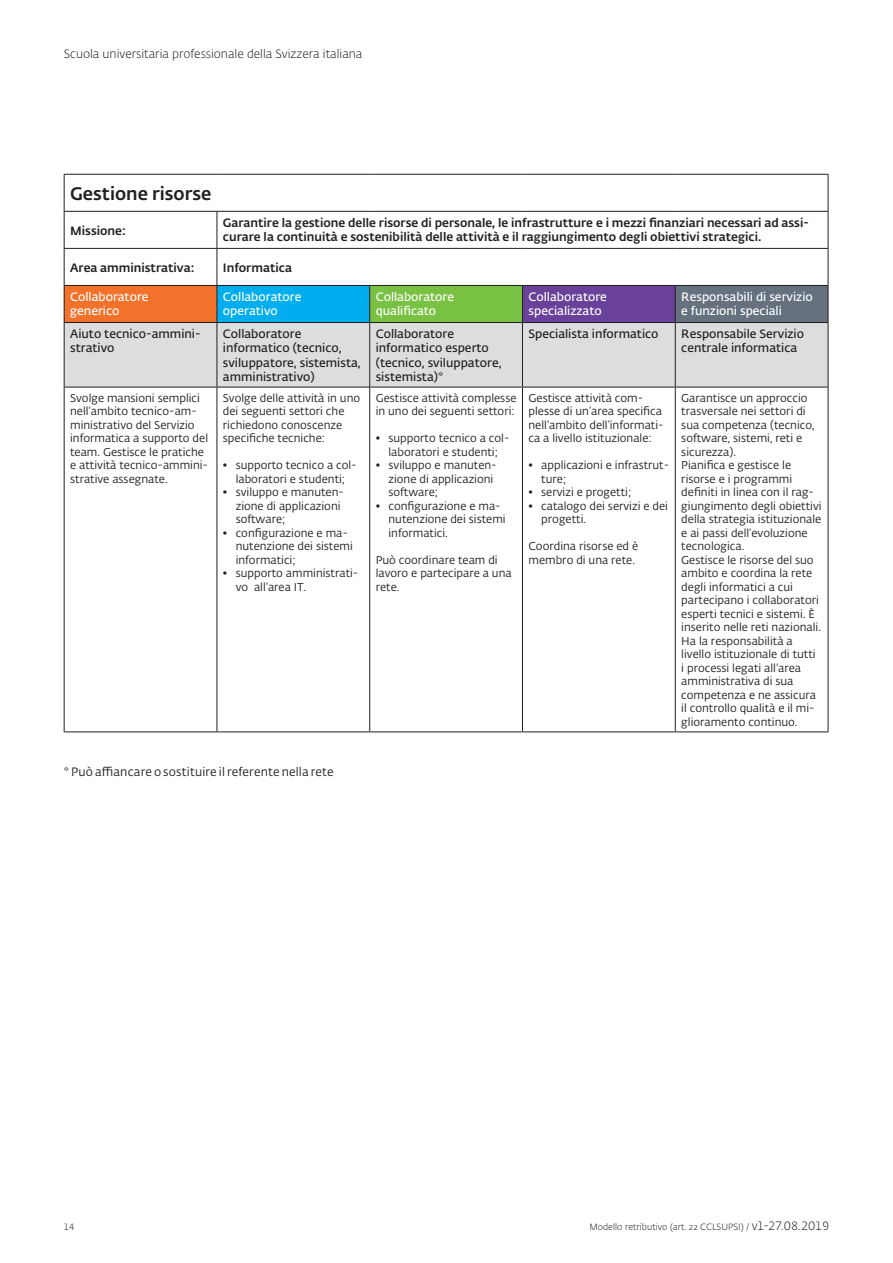
<style>
.page{position:relative;width:893px;height:1263px;background:#fff}
.page>*{position:absolute;margin:0;border:0;box-sizing:border-box;transform-origin:0 0}
.t1{font:500 18px "SUPSI Fedra Sans";color:#231f20}
.t2{font:600 12px/14.4px "SUPSI Fedra Sans";color:#231f20}
.t3{font:500 12px/14.4px "SUPSI Fedra Sans";color:#231f20}
.t4{font:600 12px/14.4px "SUPSI Fedra Sans";color:#fff}
.t5{font:300 12px "SUPSI Fedra Sans";color:#231f20}
.t6{font:12px "SUPSI Fedra Sans";letter-spacing:.015em;color:#231f20}
.t7{font:11.25px/13.5px "SUPSI Fedra Sans";color:#231f20}
.t8{font:300 9px "SUPSI Fedra Sans";color:#231f20}
.s1{font-size:12px}
</style>
<div class="page">
<div style="left:64px;top:285px;width:153px;height:37px;background:#f3722b"></div>
<div style="left:217px;top:285px;width:153px;height:37px;background:#00aeef"></div>
<div style="left:370px;top:285px;width:152px;height:37px;background:#79c142"></div>
<div style="left:522px;top:285px;width:153px;height:37px;background:#69419a"></div>
<div style="left:675px;top:285px;width:153px;height:37px;background:#65717f"></div>
<div style="left:65px;top:323px;width:763px;height:64px;background:#dcdddf"></div>
<hr style="left:64px;top:174px;width:153px;height:1px;background:#231f20">
<hr style="left:64px;top:175px;width:1px;height:36px;background:#231f20">
<hr style="left:217px;top:174px;width:153px;height:1px;background:#231f20">
<hr style="left:370px;top:174px;width:152px;height:1px;background:#231f20">
<hr style="left:522px;top:174px;width:153px;height:1px;background:#231f20">
<hr style="left:675px;top:174px;width:153px;height:1px;background:#231f20">
<hr style="left:828px;top:175px;width:1px;height:36px;background:#231f20">
<hr style="left:64px;top:211px;width:153px;height:1px;background:#231f20">
<hr style="left:64px;top:212px;width:1px;height:36px;background:#231f20">
<hr style="left:217px;top:211px;width:153px;height:1px;background:#231f20">
<hr style="left:217px;top:212px;width:1px;height:36px;background:#231f20">
<hr style="left:370px;top:211px;width:152px;height:1px;background:#231f20">
<hr style="left:522px;top:211px;width:153px;height:1px;background:#231f20">
<hr style="left:675px;top:211px;width:153px;height:1px;background:#231f20">
<hr style="left:828px;top:212px;width:1px;height:36px;background:#231f20">
<hr style="left:64px;top:248px;width:153px;height:1px;background:#231f20">
<hr style="left:64px;top:249px;width:1px;height:36px;background:#231f20">
<hr style="left:217px;top:248px;width:153px;height:1px;background:#231f20">
<hr style="left:217px;top:249px;width:1px;height:36px;background:#231f20">
<hr style="left:370px;top:248px;width:152px;height:1px;background:#231f20">
<hr style="left:522px;top:248px;width:153px;height:1px;background:#231f20">
<hr style="left:675px;top:248px;width:153px;height:1px;background:#231f20">
<hr style="left:828px;top:249px;width:1px;height:36px;background:#231f20">
<hr style="left:64px;top:285px;width:153px;height:1px;background:#231f20">
<hr style="left:64px;top:286px;width:1px;height:36px;background:#231f20">
<hr style="left:217px;top:285px;width:153px;height:1px;background:#231f20">
<hr style="left:217px;top:286px;width:1px;height:36px;background:#231f20">
<hr style="left:370px;top:285px;width:152px;height:1px;background:#231f20">
<hr style="left:369px;top:286px;width:1px;height:36px;background:#231f20">
<hr style="left:522px;top:285px;width:153px;height:1px;background:#231f20">
<hr style="left:522px;top:286px;width:1px;height:36px;background:#231f20">
<hr style="left:675px;top:285px;width:153px;height:1px;background:#231f20">
<hr style="left:675px;top:286px;width:1px;height:36px;background:#231f20">
<hr style="left:828px;top:286px;width:1px;height:36px;background:#231f20">
<hr style="left:64px;top:322px;width:153px;height:1px;background:#231f20">
<hr style="left:64px;top:323px;width:1px;height:64px;background:#231f20">
<hr style="left:217px;top:322px;width:153px;height:1px;background:#231f20">
<hr style="left:217px;top:323px;width:1px;height:64px;background:#231f20">
<hr style="left:370px;top:322px;width:152px;height:1px;background:#231f20">
<hr style="left:369px;top:323px;width:1px;height:64px;background:#231f20">
<hr style="left:522px;top:322px;width:153px;height:1px;background:#231f20">
<hr style="left:522px;top:323px;width:1px;height:64px;background:#231f20">
<hr style="left:675px;top:322px;width:153px;height:1px;background:#231f20">
<hr style="left:675px;top:323px;width:1px;height:64px;background:#231f20">
<hr style="left:828px;top:323px;width:1px;height:64px;background:#231f20">
<hr style="left:64px;top:387px;width:153px;height:1px;background:#231f20">
<hr style="left:64px;top:387px;width:1px;height:344px;background:#231f20">
<hr style="left:217px;top:387px;width:153px;height:1px;background:#231f20">
<hr style="left:217px;top:387px;width:1px;height:344px;background:#231f20">
<hr style="left:370px;top:387px;width:152px;height:1px;background:#231f20">
<hr style="left:369px;top:387px;width:1px;height:344px;background:#231f20">
<hr style="left:522px;top:387px;width:153px;height:1px;background:#231f20">
<hr style="left:522px;top:387px;width:1px;height:344px;background:#231f20">
<hr style="left:675px;top:387px;width:153px;height:1px;background:#231f20">
<hr style="left:675px;top:387px;width:1px;height:344px;background:#231f20">
<hr style="left:828px;top:387px;width:1px;height:344px;background:#231f20">
<hr style="left:64px;top:731px;width:153px;height:1px;background:#231f20">
<hr style="left:217px;top:731px;width:153px;height:1px;background:#231f20">
<hr style="left:370px;top:731px;width:152px;height:1px;background:#231f20">
<hr style="left:522px;top:731px;width:153px;height:1px;background:#231f20">
<hr style="left:675px;top:731px;width:153px;height:1px;background:#231f20">
<p class="t5" style="left:64px;top:46px;width:300px">Scuola universitaria professionale della Svizzera italiana</p>
<h1 class="t1" style="left:70px;top:180px;width:143px">Gestione risorse</h1>
<p class="t3" style="left:70px;top:222px;width:57px">Missione:</p>
<p class="t3" style="left:223px;top:214px;width:587px">Garantire la gestione delle risorse di personale, le infrastrutture e i mezzi finanziari necessari ad assi&shy;curare la continuità e sostenibilità delle attività e il raggiungimento degli obiettivi strategici.</p>
<p class="t3" style="left:70px;top:259px;width:126px">Area amministrativa:</p>
<p class="t3" style="left:223px;top:259px;width:71px">Informatica</p>
<p class="t4" style="left:70px;top:289px;width:80px">Collaboratore generico</p>
<p class="t4" style="left:223px;top:289px;width:80px">Collaboratore operativo</p>
<p class="t4" style="left:376px;top:289px;width:80px">Collaboratore qualificato</p>
<p class="t4" style="left:528px;top:289px;width:80px">Collaboratore specializzato</p>
<p class="t4" style="left:681px;top:289px;width:133px">Responsabili di servizio e funzioni speciali</p>
<p class="t2" style="left:70px;top:326px;width:132px">Aiuto tecnico-ammini&shy;strativo</p>
<p class="t2" style="left:223px;top:326px;width:139px">Collaboratore informatico (tecnico, sviluppatore, sistemista, amministrativo)</p>
<p class="t2" style="left:376px;top:326px;width:127px">Collaboratore informatico esperto (tecnico, sviluppatore, sistemista)*</p>
<p class="t2" style="left:528px;top:326px;width:132px">Specialista informatico</p>
<p class="t2" style="left:681px;top:326px;width:124px">Responsabile Servizio centrale informatica</p>
<p class="t7" style="left:70px;top:391px;width:139px">Svolge mansioni semplici nell’ambito tecnico-am&shy;ministrativo del Servizio informatica a supporto del team. Gestisce le pratiche e attività tecnico-ammini&shy;strative assegnate.</p>
<p class="t7" style="left:223px;top:391px;width:139px">Svolge delle attività in uno dei seguenti settori che richiedono conoscenze specifiche tecniche:</p>
<p class="t7" style="left:376px;top:391px;width:142px">Gestisce attività complesse in uno dei seguenti settori:</p>
<p class="t7" style="left:376px;top:431px;width:135px;text-align:center">• supporto tecnico a col&shy;laboratori e studenti;</p>
<p class="t7" style="left:388px;top:458px;width:110px;text-indent:-13px">• sviluppo e manuten&shy;zione di applicazioni software;</p>
<p class="t7" style="left:388px;top:499px;width:119px;text-indent:-13px">• configurazione e ma&shy;nutenzione dei sistemi informatici.</p>
<p class="t7" style="left:376px;top:553px;width:137px">Può coordinare team di lavoro e partecipare a una rete.</p>
<p class="t7" style="left:528px;top:391px;width:137px">Gestisce attività com&shy;plesse di un’area specifica nell’ambito dell’informati&shy;ca a livello istituzionale:</p>
<p class="t7" style="left:541px;top:458px;width:130px;text-indent:-13px">• applicazioni e infrastrut&shy;ture;</p>
<p class="t7" style="left:528px;top:485px;width:104px">• servizi e progetti;</p>
<p class="t7" style="left:541px;top:499px;width:128px;text-indent:-13px">• catalogo dei servizi e dei progetti.</p>
<p class="t7" style="left:528px;top:539px;width:111px">Coordina risorse ed è membro di una rete.</p>
<p class="t7" style="left:681px;top:391px;width:142px">Garantisce un approccio trasversale nei settori di sua competenza (tecnico, software, sistemi, reti e sicurezza).<br>Pianifica e gestisce le risorse e i programmi definiti in linea con il rag&shy;giungimento degli obiettivi della strategia istituzionale e ai passi dell’evoluzione tecnologica.<br>Gestisce le risorse del suo ambito e coordina la rete degli informatici a cui partecipano i collaboratori esperti tecnici e sistemi. È inserito nelle reti nazionali.<br>Ha la responsabilità a livello istituzionale di tutti<br>i processi legati all’area amministrativa di sua competenza e ne assicura il controllo qualità e il mi&shy;glioramento continuo.</p>
<p class="t7" style="left:223px;top:458px;width:135px;text-align:center">• supporto tecnico a col&shy;laboratori e studenti;</p>
<p class="t7" style="left:236px;top:485px;width:110px;text-indent:-13px">• sviluppo e manuten&shy;zione di applicazioni software;</p>
<p class="t7" style="left:236px;top:526px;width:119px;text-indent:-13px">• configurazione e ma&shy;nutenzione dei sistemi informatici;</p>
<p class="t7" style="left:236px;top:566px;width:124px;text-indent:-13px">• supporto amministrati&shy;vo all’area IT.</p>
<p class="t6" style="left:64px;top:764px;width:271px">* Può affiancare o sostituire il referente nella rete</p>
<p class="t8" style="left:64px;top:1221px;width:12px">14</p>
<p class="t8" style="left:589px;top:1221px;width:241px">Modello retributivo (art. 22 CCLSUPSI) / <span class="s1">v1-27.08.2019</span></p>
</div>
